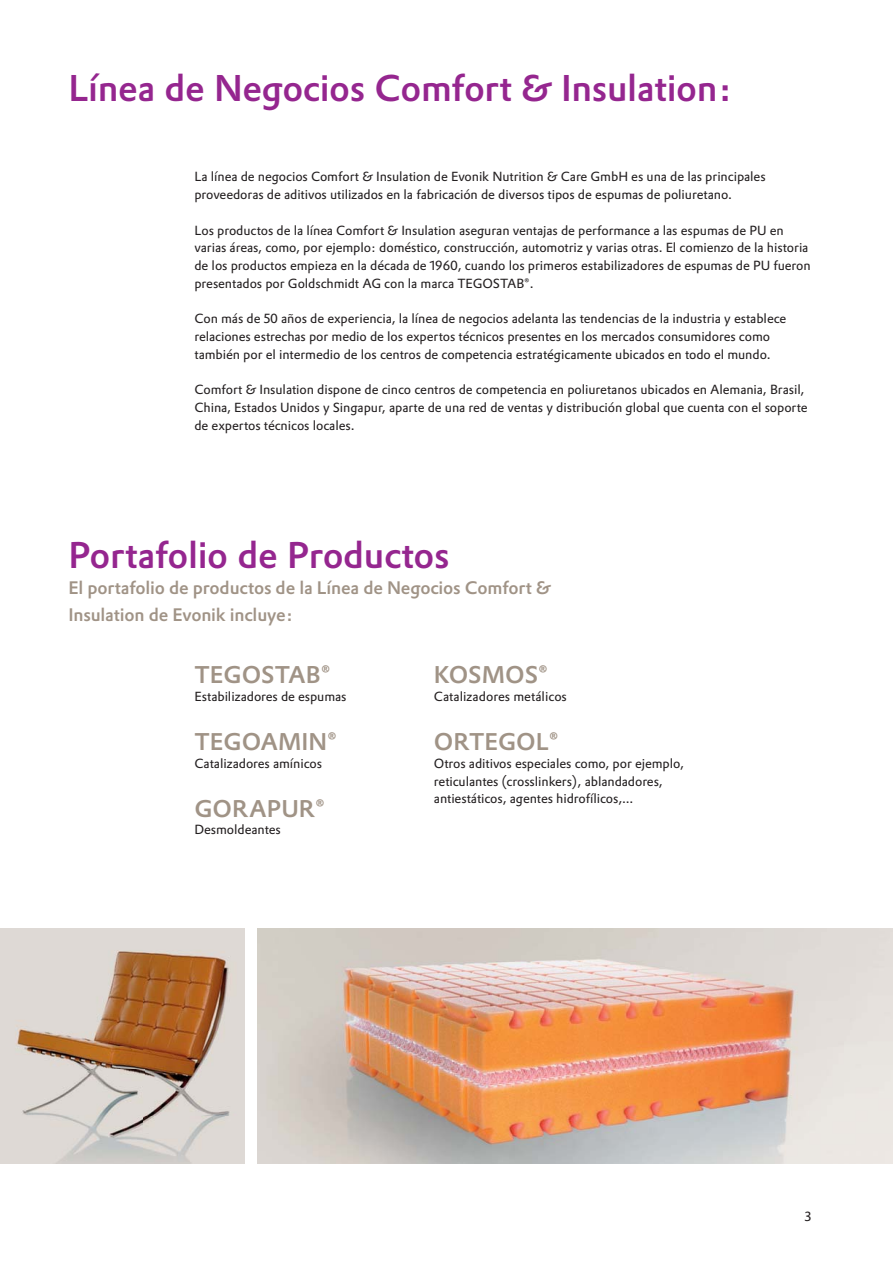
<style>
.page{position:relative;width:893px;height:1263px;background:#fff}
.page>*{position:absolute;margin:0;border:0;box-sizing:border-box;transform-origin:0 0}
.t1{font:500 36.45px "Evonik Prokyon";letter-spacing:-.01em;color:#95268f}
.t2{font:500 23.7px "Evonik Prokyon";color:#a09386}
.t3{font:500 17.7px/26.7px "Evonik Prokyon";letter-spacing:-.01em;color:#a09386}
.t4{font:12.9px/17.7px "Evonik Prokyon";letter-spacing:-.005em;color:#231f20}
</style>
<div class="page">
<img style="left:257px;top:928px;width:635px;height:235px">
<img style="left:0;top:928px;width:245px;height:235px">
<h1 class="t1" style="left:68px;top:72px;width:665px">Línea de Negocios Comfort &amp; Insulation:</h1>
<p class="t4" style="left:194px;top:169px;width:572px">La línea de negocios Comfort &amp; Insulation de Evonik Nutrition &amp; Care GmbH es una de las principales proveedoras de aditivos utilizados en la fabricación de diversos tipos de espumas de poliuretano.</p>
<p class="t4" style="left:194px;top:222px;width:617px">Los productos de la línea Comfort &amp; Insulation aseguran ventajas de performance a las espumas de PU en varias áreas, como, por ejemplo: doméstico, construcción, automotriz y varias otras. El comienzo de la historia de los productos empieza en la década de 1960, cuando los primeros estabilizadores de espumas de PU fueron presentados por Goldschmidt AG con la marca TEGOSTAB®.</p>
<p class="t4" style="left:194px;top:311px;width:593px">Con más de 50 años de experiencia, la línea de negocios adelanta las tendencias de la industria y establece relaciones estrechas por medio de los expertos técnicos presentes en los mercados consumidores como también por el intermedio de los centros de competencia estratégicamente ubicados en todo el mundo.</p>
<p class="t4" style="left:194px;top:382px;width:614px">Comfort &amp; Insulation dispone de cinco centros de competencia en poliuretanos ubicados en Alemania, Brasil,<br>China, Estados Unidos y Singapur, aparte de una red de ventas y distribución global que cuenta con el soporte de expertos técnicos locales.</p>
<h1 class="t1" style="left:68px;top:539px;width:383px">Portafolio de Productos</h1>
<h3 class="t3" style="left:68px;top:576px;width:484px">El portafolio de productos de la Línea de Negocios Comfort &amp;<br>Insulation de Evonik incluye:</h3>
<h2 class="t2" style="left:194px;top:664px;width:138px">TEGOSTAB®</h2>
<p class="t4" style="left:194px;top:689px;width:154px">Estabilizadores de espumas</p>
<h2 class="t2" style="left:194px;top:731px;width:144px">TEGOAMIN®</h2>
<p class="t4" style="left:194px;top:755px;width:129px">Catalizadores amínicos</p>
<h2 class="t2" style="left:194px;top:798px;width:132px">GORAPUR®</h2>
<p class="t4" style="left:194px;top:822px;width:88px">Desmoldeantes</p>
<h2 class="t2" style="left:434px;top:664px;width:116px">KOSMOS®</h2>
<p class="t4" style="left:434px;top:689px;width:134px">Catalizadores metálicos</p>
<h2 class="t2" style="left:434px;top:731px;width:126px">ORTEGOL®</h2>
<p class="t4" style="left:434px;top:755px;width:251px">Otros aditivos especiales como, por ejemplo, reticulantes (crosslinkers), ablandadores, antiestáticos, agentes hidrofílicos,...</p>
<p class="t4" style="left:804px;top:1209px;width:9px">3</p>
</div>
